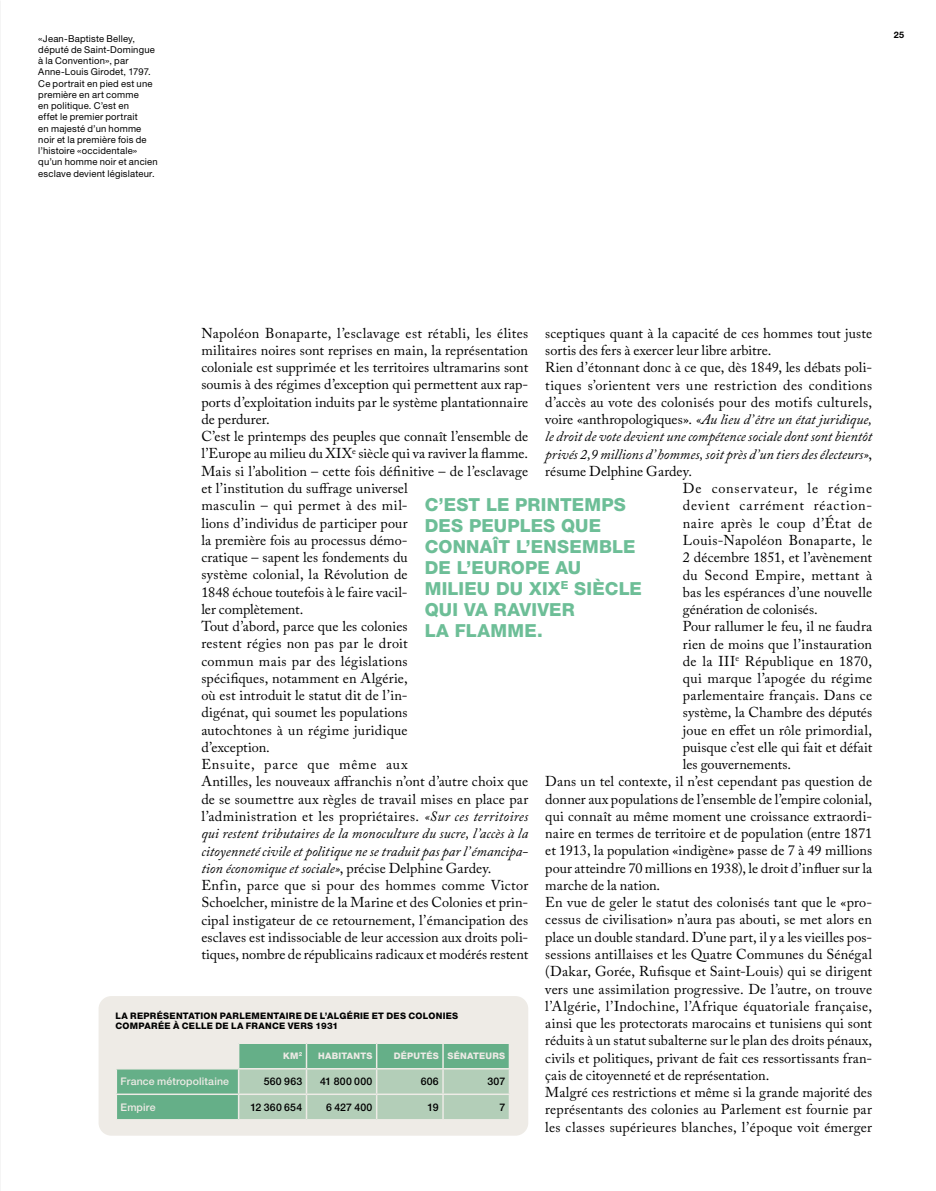
<style>
.page{position:relative;width:936px;height:1191px;background:#fff}
.page>*{position:absolute;margin:0;border:0;box-sizing:border-box;transform-origin:0 0}
.t1{font:800 18px/21px "Helvetica Neue LT Std";letter-spacing:.01em;color:#6dbe97}
.t2{font:14.25px/17.2px "Adobe Caslon Pro";letter-spacing:.01em;color:#000}
.t3{font:italic 14.25px "Adobe Caslon Pro";color:#000}
.t4{font:14.25px "Adobe Caslon Pro";letter-spacing:.055em;color:#000}
.t5{font:14.25px "Adobe Caslon Pro";letter-spacing:.035em;color:#000}
.t6{font:14.25px "Adobe Caslon Pro";letter-spacing:.06em;color:#000}
.t7{font:14.25px "Adobe Caslon Pro";letter-spacing:.03em;color:#000}
.t8{font:500 10.5px "Helvetica Neue LT Std";letter-spacing:.025em;color:#000}
.t9{font:500 10.5px "Helvetica Neue LT Std";letter-spacing:.015em;color:#fff}
.t10{font:9.45px/11.2px "Helvetica Neue LT Std";letter-spacing:.02em;color:#000}
.t11{font:800 9px/10.5px "Helvetica Neue LT Std";letter-spacing:.03em;color:#000}
.t12{font:800 9px "Helvetica Neue LT Std";letter-spacing:.025em;color:#fff}
.t13{font:700 9px "Helvetica Neue LT Std";color:#000}
.s1{font-style:italic}
.s2{font-style:normal}
</style>
<div class="page">
<div style="left:99px;top:996px;width:429px;height:139px;background:#eeebe6;border-radius:13px"></div>
<hr style="left:116px;top:1042px;width:122px;height:2px;background:#fff">
<hr style="left:238px;top:1042px;width:68px;height:2px;background:#fff">
<hr style="left:306px;top:1042px;width:70px;height:2px;background:#fff">
<hr style="left:376px;top:1042px;width:67px;height:2px;background:#fff">
<hr style="left:443px;top:1042px;width:67px;height:2px;background:#fff">
<hr style="left:508px;top:1044px;width:2px;height:24px;background:#fff">
<hr style="left:443px;top:1068px;width:67px;height:1px;background:#fff">
<hr style="left:508px;top:1069px;width:2px;height:24px;background:#fff">
<svg style="left:116px;top:1043px;width:393px;height:76px;background:#9cc5ab"></svg>
<hr style="left:443px;top:1093px;width:67px;height:2px;background:#fff">
<hr style="left:442px;top:1095px;width:2px;height:24px;background:#fff">
<hr style="left:508px;top:1095px;width:2px;height:24px;background:#fff">
<hr style="left:116px;top:1119px;width:122px;height:1px;background:#fff">
<hr style="left:238px;top:1119px;width:68px;height:1px;background:#fff">
<hr style="left:306px;top:1119px;width:70px;height:1px;background:#fff">
<hr style="left:376px;top:1119px;width:67px;height:1px;background:#fff">
<hr style="left:443px;top:1119px;width:67px;height:1px;background:#fff">
<p class="t10" style="left:38px;top:32px;width:121px">«Jean-Baptiste Belley, député de Saint-Domingue à la Convention», par<br>Anne-Louis Girodet, 1797.<br>Ce portrait en pied est une première en art comme<br>en politique. C’est en<br>effet le premier portrait<br>en majesté d’un homme noir et la première fois de l’histoire «occidentale» qu’un homme noir et ancien esclave devient législateur.</p>
<p class="t13" style="left:893px;top:30px;width:12px">25</p>
<p class="t2" style="left:201px;top:324px;width:328px">Napoléon Bonaparte, l’esclavage est rétabli, les élites militaires noires sont reprises en main, la représentation coloniale est supprimée et les territoires ultramarins sont soumis à des régimes d’exception qui permettent aux rap&shy;ports d’exploitation induits par le système plantationnaire de perdurer.<br>C’est le printemps des peuples que connaît l’ensemble de l’Europe au milieu du XIX<sup>e</sup> siècle qui va raviver la flamme.<br>Mais si l’abolition – cette fois définitive – de l’esclavage et l’institution du suffrage universel<br>masculin – qui permet à des mil-<br>lions d’individus de participer pour<br>la première fois au processus démo-<br>cratique – sapent les fondements du<br>système colonial, la Révolution de<br>1848 échoue toutefois à le faire vacil-<br>ler complètement.<br>Tout d’abord, parce que les colonies<br>restent régies non pas par le droit<br>commun mais par des législations<br>spécifiques, notamment en Algérie,<br>où est introduit le statut dit de l’in-<br>digénat, qui soumet les populations<br>autochtones à un régime juridique<br>d’exception.<br>Ensuite, parce que même aux<br>Antilles, les nouveaux affranchis n’ont d’autre choix que de se soumettre aux règles de travail mises en place par l’administration et les propriétaires. <span class="s1">«Sur ces territoires qui restent tributaires de la monoculture du sucre, l’accès à la citoyenneté civile et politique ne se traduit pas par l’émancipa&shy;tion économique et sociale»</span>, précise Delphine Gardey.<br>Enfin, parce que si pour des hommes comme Victor Schoelcher, ministre de la Marine et des Colonies et prin&shy;cipal instigateur de ce retournement, l’émancipation des esclaves est indissociable de leur accession aux droits poli&shy;tiques, nombre de républicains radicaux et modérés restent</p>
<p class="t2" style="left:545px;top:324px;width:328px">sceptiques quant à la capacité de ces hommes tout juste</p>
<p class="t2" style="left:545px;top:341px;width:228px">sortis des fers à exercer leur libre arbitre.</p>
<p class="t2" style="left:545px;top:359px;width:328px">Rien d’étonnant donc à ce que, dès 1849, les débats poli-</p>
<p class="t2" style="left:545px;top:376px;width:328px">tiques s’orientent vers une restriction des conditions</p>
<p class="t2" style="left:545px;top:393px;width:328px">d’accès au vote des colonisés pour des motifs culturels,</p>
<p class="t3" style="left:545px;top:411px;width:328px"><span class="s2">voire «anthropologiques».</span> «Au lieu d’être un état juridique,</p>
<p class="t3" style="left:545px;top:428px;width:328px">le droit de vote devient une compétence sociale dont sont bientôt</p>
<p class="t3" style="left:545px;top:445px;width:328px">privés 2,9 millions d’hommes, soit près d’un tiers des électeurs»<span class="s2">,</span></p>
<p class="t2" style="left:545px;top:462px;width:148px">résume Delphine Gardey.</p>
<p class="t6" style="left:682px;top:480px;width:191px">De conservateur, le régime</p>
<p class="t4" style="left:682px;top:497px;width:191px">devient carrément réaction-</p>
<p class="t5" style="left:682px;top:514px;width:191px">naire après le coup d’État de</p>
<p class="t2" style="left:682px;top:531px;width:191px">Louis-Napoléon Bonaparte, le</p>
<p class="t2" style="left:682px;top:549px;width:191px">2 décembre 1851, et l’avènement</p>
<p class="t7" style="left:682px;top:566px;width:191px">du Second Empire, mettant à</p>
<p class="t2" style="left:682px;top:583px;width:191px">bas les espérances d’une nouvelle</p>
<p class="t2" style="left:682px;top:600px;width:136px">génération de colonisés.</p>
<p class="t2" style="left:682px;top:618px;width:191px">Pour rallumer le feu, il ne faudra</p>
<p class="t2" style="left:682px;top:635px;width:191px">rien de moins que l’instauration</p>
<p class="t2" style="left:682px;top:652px;width:191px">de la III<sup>e</sup> République en 1870,</p>
<p class="t2" style="left:682px;top:669px;width:191px">qui marque l’apogée du régime</p>
<p class="t2" style="left:682px;top:686px;width:191px">parlementaire français. Dans ce</p>
<p class="t2" style="left:682px;top:704px;width:191px">système, la Chambre des députés</p>
<p class="t2" style="left:682px;top:721px;width:191px">joue en effet un rôle primordial,</p>
<p class="t2" style="left:682px;top:738px;width:191px">puisque c’est elle qui fait et défait</p>
<p class="t2" style="left:682px;top:755px;width:110px">les gouvernements.</p>
<p class="t2" style="left:545px;top:773px;width:328px">Dans un tel contexte, il n’est cependant pas question de</p>
<p class="t2" style="left:545px;top:790px;width:328px">donner aux populations de l’ensemble de l’empire colonial,</p>
<p class="t2" style="left:545px;top:807px;width:328px">qui connaît au même moment une croissance extraordi-</p>
<p class="t2" style="left:545px;top:824px;width:328px">naire en termes de territoire et de population (entre 1871</p>
<p class="t2" style="left:545px;top:842px;width:328px">et 1913, la population «indigène» passe de 7 à 49 millions</p>
<p class="t2" style="left:545px;top:859px;width:328px">pour atteindre 70 millions en 1938), le droit d’influer sur la</p>
<p class="t2" style="left:545px;top:876px;width:116px">marche de la nation.</p>
<p class="t2" style="left:545px;top:893px;width:328px">En vue de geler le statut des colonisés tant que le «pro-</p>
<p class="t2" style="left:545px;top:911px;width:328px">cessus de civilisation» n’aura pas abouti, se met alors en</p>
<p class="t2" style="left:545px;top:928px;width:328px">place un double standard. D’une part, il y a les vieilles pos-</p>
<p class="t2" style="left:545px;top:945px;width:328px">sessions antillaises et les Quatre Communes du Sénégal</p>
<p class="t2" style="left:545px;top:962px;width:328px">(Dakar, Gorée, Rufisque et Saint-Louis) qui se dirigent</p>
<p class="t2" style="left:545px;top:980px;width:328px">vers une assimilation progressive. De l’autre, on trouve</p>
<p class="t2" style="left:545px;top:997px;width:328px">l’Algérie, l’Indochine, l’Afrique équatoriale française,</p>
<p class="t2" style="left:545px;top:1014px;width:328px">ainsi que les protectorats marocains et tunisiens qui sont</p>
<p class="t2" style="left:545px;top:1031px;width:328px">réduits à un statut subalterne sur le plan des droits pénaux,</p>
<p class="t2" style="left:545px;top:1049px;width:328px">civils et politiques, privant de fait ces ressortissants fran-</p>
<p class="t2" style="left:545px;top:1066px;width:225px">çais de citoyenneté et de représentation.</p>
<p class="t2" style="left:545px;top:1083px;width:328px">Malgré ces restrictions et même si la grande majorité des</p>
<p class="t2" style="left:545px;top:1100px;width:328px">représentants des colonies au Parlement est fournie par</p>
<p class="t2" style="left:545px;top:1118px;width:328px">les classes supérieures blanches, l’époque voit émerger</p>
<p class="t1" style="left:424px;top:494px;width:219px">C’EST LE PRINTEMPS<br>DES PEUPLES QUE<br>CONNAÎT L’ENSEMBLE<br>DE L’EUROPE AU<br>MILIEU DU XIX<sup>E</sup> SIÈCLE<br>QUI VA RAVIVER<br>LA FLAMME.</p>
<p class="t11" style="left:116px;top:1010px;width:344px">LA REPRÉSENTATION PARLEMENTAIRE DE L’ALGÉRIE ET DES COLONIES<br>COMPARÉE À CELLE DE LA FRANCE VERS 1931</p>
<p class="t12" style="left:283px;top:1050px;width:20px">KM<sup>2</sup></p>
<p class="t12" style="left:318px;top:1050px;width:56px">HABITANTS</p>
<p class="t12" style="left:394px;top:1050px;width:113px">DÉPUTÉS SÉNATEURS</p>
<p class="t9" style="left:121px;top:1075px;width:110px">France métropolitaine</p>
<p class="t8" style="left:264px;top:1075px;width:40px">560 963</p>
<p class="t8" style="left:320px;top:1075px;width:54px">41 800 000</p>
<p class="t8" style="left:420px;top:1075px;width:20px">606</p>
<p class="t8" style="left:487px;top:1075px;width:19px">307</p>
<p class="t9" style="left:121px;top:1100px;width:37px">Empire</p>
<p class="t8" style="left:250px;top:1100px;width:53px">12 360 654</p>
<p class="t8" style="left:326px;top:1100px;width:48px">6 427 400</p>
<p class="t8" style="left:427px;top:1100px;width:13px">19</p>
<p class="t8" style="left:499px;top:1100px;width:7px">7</p>
</div>
